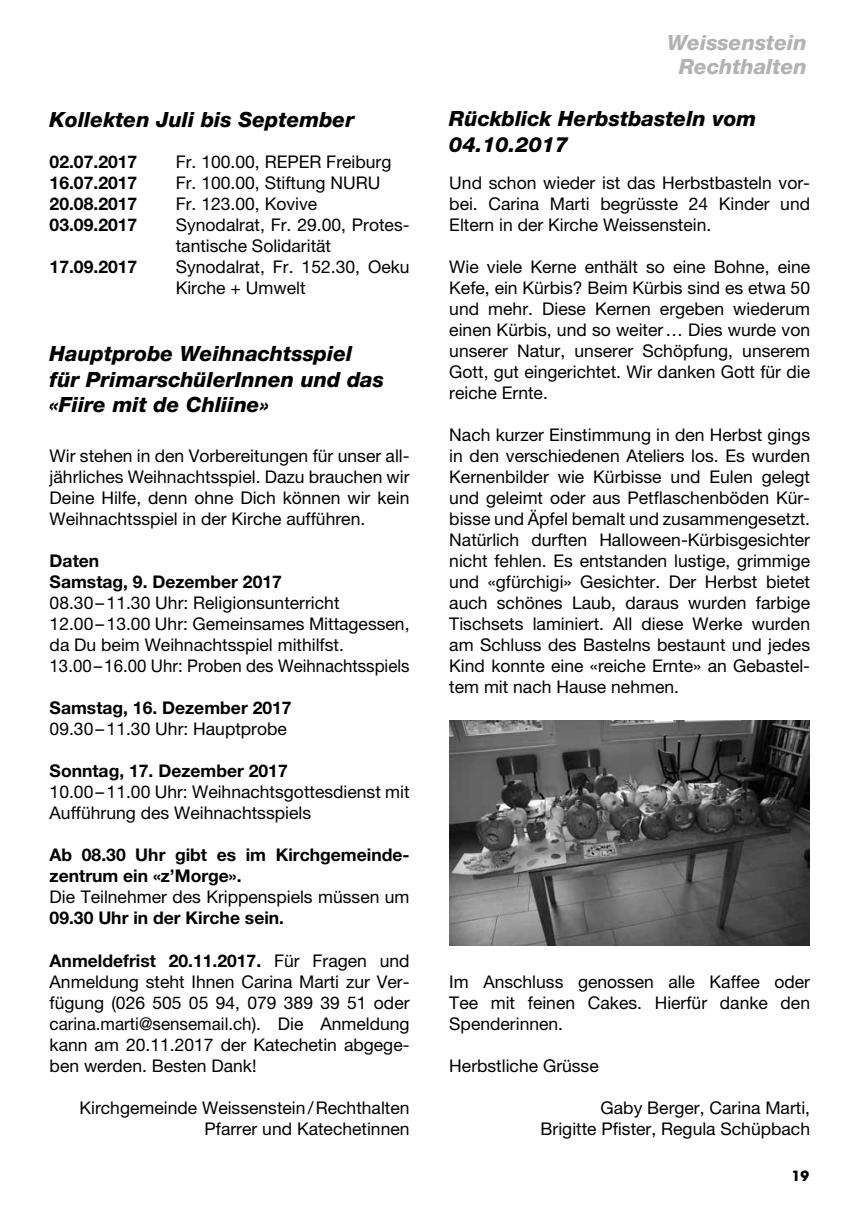
<style>
.page{position:relative;width:844px;height:1216px;background:#fff}
.page>*{position:absolute;margin:0;border:0;box-sizing:border-box;transform-origin:0 0}
.t1{font:italic 800 21px/25.2px "Helvetica Neue LT Std";color:#000}
.t2{font:italic 800 21px/24.5px "Helvetica Neue LT Std";color:#b3b2b2;text-align:center}
.t3{font:17.5px/21px "Helvetica Neue LT Std";color:#000;text-align:justify}
.t4{font:700 17.5px/21px "Helvetica Neue LT Std";color:#000}
.t5{font:700 14px "Avant Garde";color:#000}
.s1{font-weight:700}
</style>
<div class="page">
<img style="left:449px;top:720px;width:360px;height:225px">
<p class="t1" style="left:50px;top:106px;width:306px">Kollekten Juli bis September</p>
<p class="t4" style="left:50px;top:151px;width:89px">02.07.2017</p>
<p class="t3" style="left:176px;top:151px;width:217px">Fr. 100.00, REPER Freiburg</p>
<p class="t4" style="left:50px;top:172px;width:89px">16.07.2017</p>
<p class="t3" style="left:176px;top:172px;width:206px">Fr. 100.00, Stiftung NURU</p>
<p class="t4" style="left:50px;top:193px;width:89px">20.08.2017</p>
<p class="t3" style="left:176px;top:193px;width:143px">Fr. 123.00, Kovive</p>
<p class="t4" style="left:50px;top:214px;width:89px">03.09.2017</p>
<p class="t3" style="left:176px;top:214px;width:235px">Synodalrat, Fr. 29.00, Protes&shy;tantische Solidarität</p>
<p class="t4" style="left:50px;top:256px;width:89px">17.09.2017</p>
<p class="t3" style="left:176px;top:256px;width:235px">Synodalrat, Fr. 152.30, Oeku<br>Kirche + Umwelt</p>
<p class="t1" style="left:50px;top:341px;width:336px">Hauptprobe Weihnachtsspiel für PrimarschülerInnen und das «Fiire mit de Chliine»</p>
<p class="t3" style="left:50px;top:445px;width:361px">Wir stehen in den Vorbereitungen für unser all&shy;jährliches Weihnachtsspiel. Dazu brauchen wir Deine Hilfe, denn ohne Dich können wir kein Weihnachtsspiel in der Kirche aufführen.</p>
<p class="t4" style="left:50px;top:550px;width:234px">Daten<br>Samstag, 9. Dezember 2017</p>
<p class="t3" style="left:50px;top:592px;width:361px;text-align:left">08.30–11.30 Uhr: Religionsunterricht 12.00–13.00 Uhr: Gemeinsames Mittagessen, da Du beim Weihnachtsspiel mithilfst.<br>13.00–16.00 Uhr: Proben des Weihnachtsspiels</p>
<p class="t4" style="left:50px;top:697px;width:243px">Samstag, 16. Dezember 2017</p>
<p class="t3" style="left:50px;top:718px;width:239px">09.30–11.30 Uhr: Hauptprobe</p>
<p class="t4" style="left:50px;top:760px;width:239px">Sonntag, 17. Dezember 2017</p>
<p class="t3" style="left:50px;top:781px;width:361px">10.00–11.00 Uhr: Weihnachtsgottesdienst mit<br>Aufführung des Weihnachtsspiels</p>
<p class="t4" style="left:50px;top:844px;width:361px">Ab 08.30 Uhr gibt es im Kirchgemeinde&shy;zentrum ein «z’Morge».</p>
<p class="t3" style="left:50px;top:886px;width:361px">Die Teilnehmer des Krippenspiels müssen um</p>
<p class="t4" style="left:50px;top:907px;width:236px">09.30 Uhr in der Kirche sein.</p>
<p class="t3" style="left:50px;top:949px;width:361px"><span class="s1">Anmeldefrist 20.11.2017.</span> Für Fragen und Anmeldung steht Ihnen Carina Marti zur Ver&shy;fügung (026 505 05 94, 079 389 39 51 oder carina.marti@sensemail.ch). Die Anmeldung kann am 20.11.2017 der Katechetin abgege&shy;ben werden. Besten Dank!</p>
<p class="t3" style="left:79px;top:1096px;width:331px;text-align:right">Kirchgemeinde Weissenstein/Rechthalten<br>Pfarrer und Katechetinnen</p>
<p class="t2" style="left:667px;top:30px;width:141px">Weissenstein<br>Rechthalten</p>
<p class="t1" style="left:449px;top:106px;width:308px">Rückblick Herbstbasteln vom<br>04.10.2017</p>
<p class="t3" style="left:449px;top:172px;width:362px">Und schon wieder ist das Herbstbasteln vor&shy;bei. Carina Marti begrüsste 24 Kinder und Eltern in der Kirche Weissenstein.</p>
<p class="t3" style="left:449px;top:256px;width:362px">Wie viele Kerne enthält so eine Bohne, eine Kefe, ein Kürbis? Beim Kürbis sind es etwa 50 und mehr. Diese Kernen ergeben wiederum einen Kürbis, und so weiter… Dies wurde von unserer Natur, unserer Schöpfung, unserem Gott, gut eingerichtet. Wir danken Gott für die reiche Ernte.</p>
<p class="t3" style="left:449px;top:424px;width:362px">Nach kurzer Einstimmung in den Herbst gings in den verschiedenen Ateliers los. Es wurden Kernenbilder wie Kürbisse und Eulen gelegt und geleimt oder aus Petflaschenböden Kür&shy;bisse und Äpfel bemalt und zusammengesetzt.<br>Natürlich durften Halloween-Kürbisgesichter nicht fehlen. Es entstanden lustige, grimmige und «gfürchigi» Gesichter. Der Herbst bietet auch schönes Laub, daraus wurden farbige Tischsets laminiert. All diese Werke wurden am Schluss des Bastelns bestaunt und jedes Kind konnte eine «reiche Ernte» an Gebastel&shy;tem mit nach Hause nehmen.</p>
<p class="t3" style="left:449px;top:970px;width:362px">Im Anschluss genossen alle Kaffee oder Tee mit feinen Cakes. Hierfür danke den Spenderinnen.</p>
<p class="t3" style="left:449px;top:1054px;width:151px">Herbstliche Grüsse</p>
<p class="t3" style="left:540px;top:1096px;width:271px;text-align:right">Gaby Berger, Carina Marti,<br>Brigitte Pfister, Regula Schüpbach</p>
<p class="t5" style="left:791px;top:1166px;width:19px">19</p>
</div>
